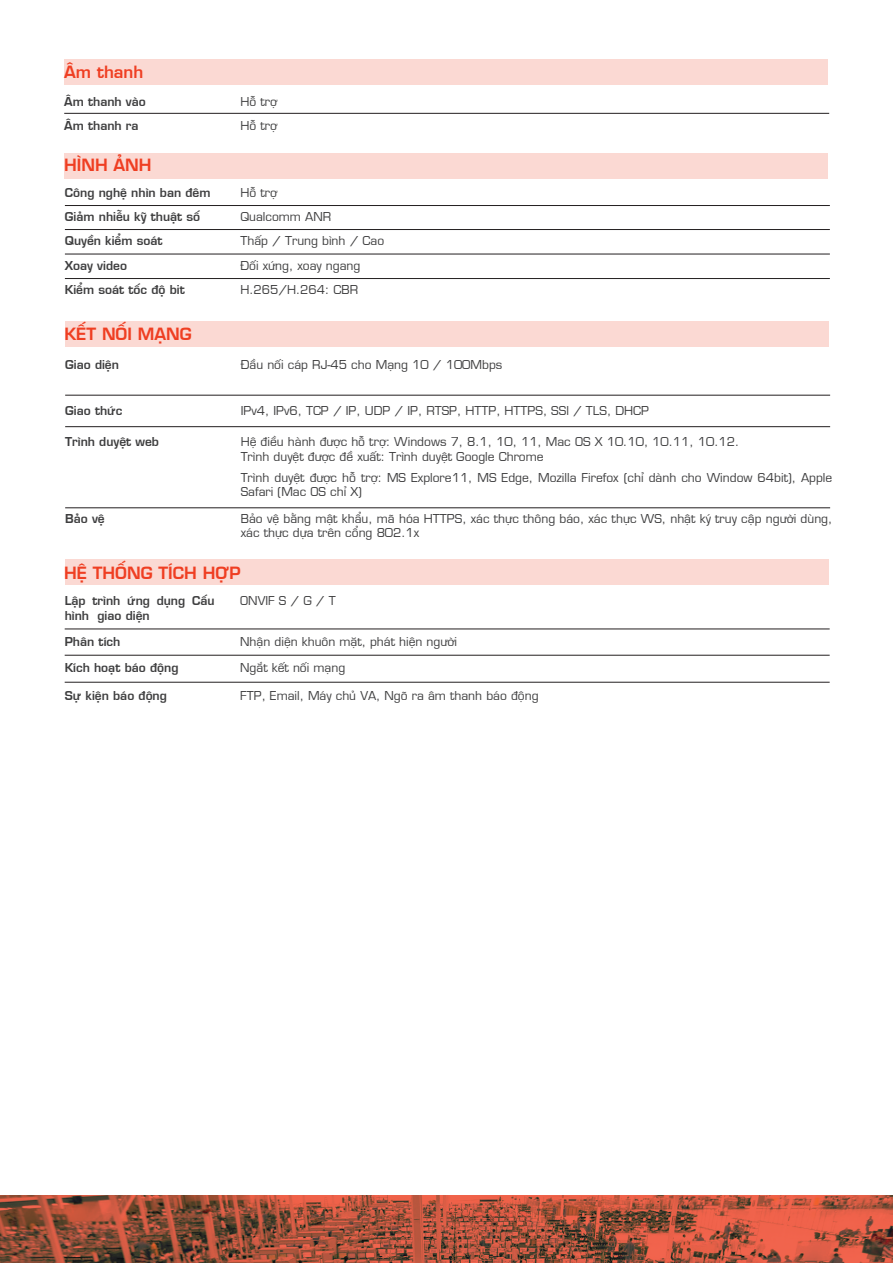
<style>
.page{position:relative;width:893px;height:1263px;background:#fff}
.page>*{position:absolute;margin:0;border:0;box-sizing:border-box;transform-origin:0 0}
.t1{font:600 16.5px "Eurostile LT Std";color:#ef3e22}
.t2{font:12px/14.4px "Eurostile LT Std";color:#3e3e3f}
.t3{font:600 12px/26.1px "Eurostile LT Std";color:#3e3e3f}
</style>
<div class="page">
<div style="left:65px;top:321px;width:763px;height:26px;background:#fbd9d3"></div>
<hr style="left:65px;top:395px;width:765px;height:1px;background:#231f20">
<hr style="left:65px;top:426px;width:765px;height:1px;background:#231f20">
<hr style="left:65px;top:507px;width:765px;height:1px;background:#231f20">
<div style="left:65px;top:559px;width:763px;height:26px;background:#fbd9d3"></div>
<hr style="left:65px;top:629px;width:765px;height:1px;background:#231f20">
<hr style="left:65px;top:655px;width:765px;height:1px;background:#231f20">
<hr style="left:65px;top:682px;width:765px;height:1px;background:#231f20">
<div style="left:64px;top:153px;width:764px;height:26px;background:#fbd9d3"></div>
<hr style="left:65px;top:205px;width:765px;height:1px;background:#231f20">
<hr style="left:65px;top:229px;width:765px;height:1px;background:#231f20">
<hr style="left:65px;top:254px;width:765px;height:1px;background:#231f20">
<hr style="left:65px;top:278px;width:765px;height:1px;background:#231f20">
<hr style="left:64px;top:113px;width:765px;height:1px;background:#231f20">
<div style="left:64px;top:60px;width:764px;height:25px;background:#fbd9d3"></div>
<svg style="left:0;top:1195px;width:893px;height:68px;background:#a6513b"></svg>
<h1 class="t1" style="left:64px;top:59px;width:81px">Âm thanh</h1>
<p class="t3" style="left:64px;top:87px;width:83px">Âm thanh vào</p>
<p class="t2" style="left:240px;top:93px;width:38px">Hỗ trợ</p>
<p class="t3" style="left:64px;top:111px;width:76px">Âm thanh ra</p>
<p class="t2" style="left:240px;top:117px;width:38px">Hỗ trợ</p>
<h1 class="t1" style="left:64px;top:151px;width:89px">HÌNH ẢNH</h1>
<p class="t3" style="left:65px;top:178px;width:147px">Công nghệ nhìn ban đêm</p>
<p class="t2" style="left:240px;top:184px;width:38px">Hỗ trợ</p>
<p class="t3" style="left:65px;top:202px;width:137px">Giảm nhiễu kỹ thuật số</p>
<p class="t2" style="left:240px;top:208px;width:92px">Qualcomm ANR</p>
<p class="t3" style="left:65px;top:227px;width:99px">Quyền kiểm soát</p>
<p class="t2" style="left:240px;top:233px;width:145px">Thấp / Trung bình / Cao</p>
<p class="t3" style="left:65px;top:251px;width:64px">Xoay video</p>
<p class="t2" style="left:240px;top:257px;width:122px">Đối xứng, xoay ngang</p>
<p class="t3" style="left:65px;top:276px;width:121px">Kiểm soát tốc độ bit</p>
<p class="t2" style="left:240px;top:282px;width:119px">H.265/H.264: CBR</p>
<h1 class="t1" style="left:64px;top:321px;width:129px">KẾT NỐI MẠNG</h1>
<p class="t3" style="left:65px;top:351px;width:55px">Giao diện</p>
<p class="t2" style="left:241px;top:357px;width:263px">Đầu nối cáp RJ-45 cho Mạng 10 / 100Mbps</p>
<p class="t3" style="left:65px;top:396px;width:59px">Giao thức</p>
<p class="t2" style="left:241px;top:402px;width:410px">IPv4, IPv6, TCP / IP, UDP / IP, RTSP, HTTP, HTTPS, SSl / TLS, DHCP</p>
<p class="t2" style="left:241px;top:434px;width:500px">Hệ điều hành được hỗ trợ: Windows 7, 8.1, 10, 11, Mac OS X 10.10, 10.11, 10.12.<br>Trình duyệt được đề xuất: Trình duyệt Google Chrome</p>
<p class="t2" style="left:241px;top:469px;width:593px">Trình duyệt được hỗ trợ: MS Explore11, MS Edge, Mozilla Firefox (chỉ dành cho Window 64bit), Apple<br>Safari (Mac OS chỉ X)</p>
<p class="t3" style="left:65px;top:428px;width:95px">Trình duyệt web</p>
<p class="t2" style="left:241px;top:510px;width:593px">Bảo vệ bằng mật khẩu, mã hóa HTTPS, xác thực thông báo, xác thực WS, nhật ký truy cập người dùng, xác thực dựa trên cổng 802.1x</p>
<p class="t3" style="left:65px;top:504px;width:41px">Bảo vệ</p>
<h1 class="t1" style="left:64px;top:559px;width:178px">HỆ THỐNG TÍCH HỢP</h1>
<p class="t3" style="left:65px;top:587px;width:151px">Lập trình ứng dụng Cấu</p>
<p class="t2" style="left:240px;top:593px;width:97px">ONVIF S / G / T</p>
<p class="t3" style="left:65px;top:601px;width:87px">hình giao diện<br>Phân tích</p>
<p class="t2" style="left:240px;top:633px;width:218px">Nhận diện khuôn mặt, phát hiện người</p>
<p class="t3" style="left:65px;top:653px;width:115px">Kích hoạt báo động</p>
<p class="t2" style="left:240px;top:659px;width:107px">Ngắt kết nối mạng</p>
<p class="t3" style="left:65px;top:681px;width:104px">Sự kiện báo động</p>
<p class="t2" style="left:240px;top:687px;width:300px">FTP, Email, Máy chủ VA, Ngõ ra âm thanh báo động</p>
</div>
